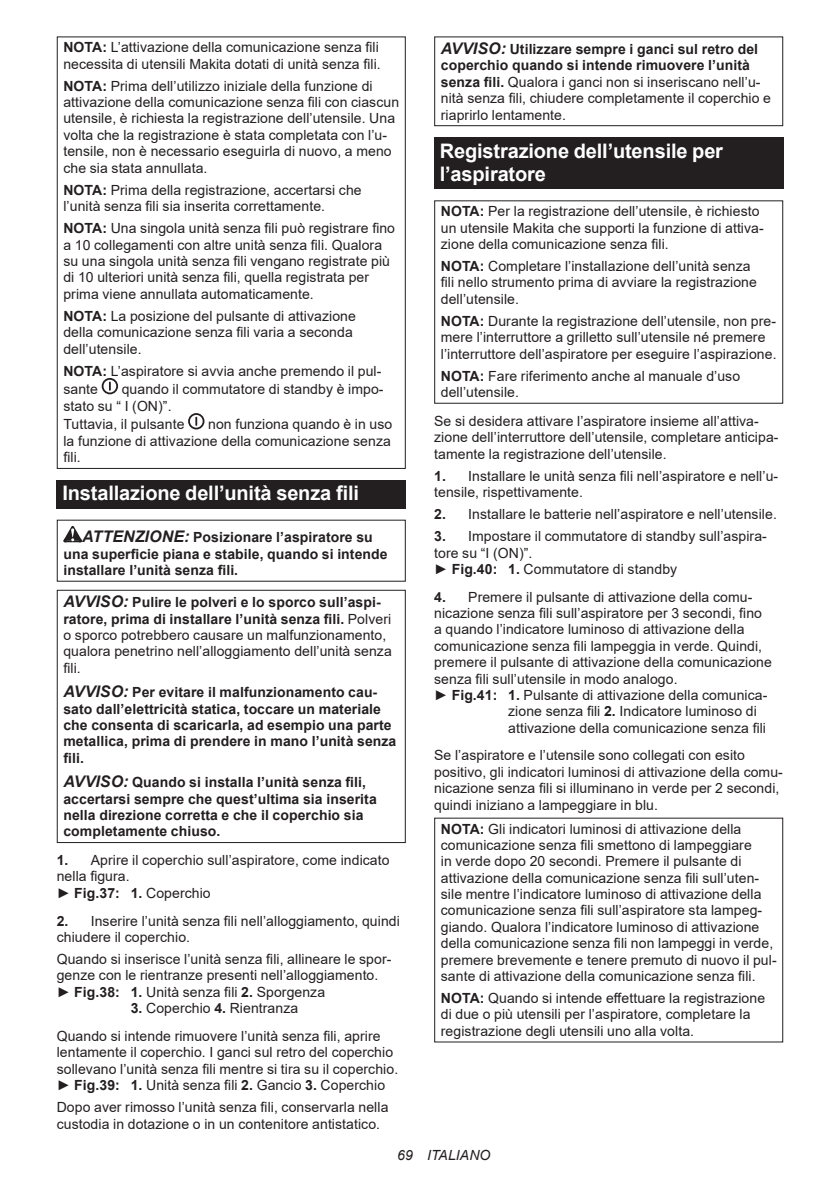
<style>
.page{position:relative;width:840px;height:1191px;background:#fff}
.page>*{position:absolute;margin:0;border:0;box-sizing:border-box;transform-origin:0 0}
.t1{font:700 20px/23.4px "Arial";letter-spacing:-.01em;color:#fff}
.t2{font:14px/16.4px "Arial";letter-spacing:.005em;color:#231f20}
.t3{font:700 14px/16.4px "Arial";letter-spacing:.005em;color:#231f20}
.t4{font:italic 14px "Arial";letter-spacing:.005em;color:#231f20}
.s1{font-weight:700}
.s2{font-style:italic;font-size:16px}
.s3{font-weight:700;font-style:italic;font-size:16px}
</style>
<div class="page">
<svg style="left:102px;top:378px;width:16px;height:16px"></svg>
<svg style="left:188px;top:413px;width:16px;height:16px"></svg>
<div style="left:57px;top:36px;width:348px;height:433px;border:1px solid #231f20"></div>
<div style="left:57px;top:480px;width:348px;height:29px;background:#231f20"></div>
<svg style="left:63px;top:526px;width:19px;height:16px"></svg>
<div style="left:57px;top:590px;width:348px;height:253px;border:1px solid #231f20"></div>
<div style="left:434px;top:36px;width:348px;height:90px;border:1px solid #231f20"></div>
<div style="left:434px;top:137px;width:348px;height:52px;background:#231f20"></div>
<div style="left:434px;top:200px;width:348px;height:204px;border:1px solid #231f20"></div>
<p class="t2" style="left:63px;top:39px;width:319px"><span class="s1">NOTA:</span> L’attivazione della comunicazione senza fili necessita di utensili Makita dotati di unità senza fili.</p>
<p class="t2" style="left:63px;top:77px;width:337px"><span class="s1">NOTA:</span> Prima dell’utilizzo iniziale della funzione di attivazione della comunicazione senza fili con ciascun utensile, è richiesta la registrazione dell’utensile. Una volta che la registrazione è stata completata con l’u&shy;tensile, non è necessario eseguirla di nuovo, a meno che sia stata annullata.</p>
<p class="t2" style="left:63px;top:181px;width:299px"><span class="s1">NOTA:</span> Prima della registrazione, accertarsi che l’unità senza fili sia inserita correttamente.</p>
<p class="t2" style="left:63px;top:220px;width:333px"><span class="s1">NOTA:</span> Una singola unità senza fili può registrare fino a 10 collegamenti con altre unità senza fili. Qualora su una singola unità senza fili vengano registrate più di 10 ulteriori unità senza fili, quella registrata per prima viene annullata automaticamente.</p>
<p class="t2" style="left:63px;top:307px;width:294px"><span class="s1">NOTA:</span> La posizione del pulsante di attivazione della comunicazione senza fili varia a seconda dell’utensile.</p>
<p class="t2" style="left:63px;top:361px;width:319px;line-height:18.8px"><span class="s1">NOTA:</span> L’aspiratore si avvia anche premendo il pul&shy;sante</p>
<p class="t2" style="left:63px;top:381px;width:321px;text-indent:58px">quando il commutatore di standby è impo&shy;stato su “ I (ON)”.</p>
<p class="t2" style="left:63px;top:416px;width:122px">Tuttavia, il pulsante</p>
<p class="t2" style="left:63px;top:416px;width:330px;text-align:justify;text-indent:145px">non funziona quando è in uso la funzione di attivazione della comunicazione senza fili.</p>
<h1 class="t1" style="left:62px;top:482px;width:298px">Installazione dell’unità senza fili</h1>
<p class="t3" style="left:63px;top:529px;width:325px;text-indent:19px"><span class="s2">ATTENZIONE:</span> Posizionare l’aspiratore su una superficie piana e stabile, quando si intende installare l’unità senza fili.</p>
<p class="t2" style="left:63px;top:594px;width:330px"><span class="s3">AVVISO:</span> <span class="s1">Pulire le polveri e lo sporco sull’aspi&shy;ratore, prima di installare l’unità senza fili.</span> Polveri o sporco potrebbero causare un malfunzionamento, qualora penetrino nell’alloggiamento dell’unità senza fili.</p>
<p class="t3" style="left:63px;top:684px;width:334px"><span class="s2">AVVISO:</span> Per evitare il malfunzionamento cau&shy;sato dall’elettricità statica, toccare un materiale che consenta di scaricarla, ad esempio una parte metallica, prima di prendere in mano l’unità senza fili.</p>
<p class="t3" style="left:63px;top:774px;width:315px"><span class="s2">AVVISO:</span> Quando si installa l’unità senza fili, accertarsi sempre che quest’ultima sia inserita nella direzione corretta e che il coperchio sia completamente chiuso.</p>
<p class="t2" style="left:57px;top:852px;width:334px"><span class="s1">1.</span> Aprire il coperchio sull’aspiratore, come indicato nella figura.<br>► <span class="s1">Fig.37: 1.</span> Coperchio</p>
<p class="t2" style="left:57px;top:912px;width:344px"><span class="s1">2.</span> Inserire l’unità senza fili nell’alloggiamento, quindi chiudere il coperchio.</p>
<p class="t2" style="left:57px;top:950px;width:336px">Quando si inserisce l’unità senza fili, allineare le spor&shy;genze con le rientranze presenti nell’alloggiamento. ► <span class="s1">Fig.38: 1.</span> Unità senza fili <span class="s1">2.</span> Sporgenza</p>
<p class="t2" style="left:57px;top:994px;width:325px;line-height:27.8px;text-align:center"><span class="s1">3.</span> Coperchio <span class="s1">4.</span> Rientranza<br>Quando si intende rimuovere l’unità senza fili, aprire</p>
<p class="t2" style="left:57px;top:1044px;width:343px">lentamente il coperchio. I ganci sul retro del coperchio sollevano l’unità senza fili mentre si tira su il coperchio. ► <span class="s1">Fig.39: 1.</span> Unità senza fili <span class="s1">2.</span> Gancio <span class="s1">3.</span> Coperchio</p>
<p class="t2" style="left:57px;top:1099px;width:333px">Dopo aver rimosso l’unità senza fili, conservarla nella custodia in dotazione o in un contenitore antistatico.</p>
<p class="t2" style="left:440px;top:41px;width:331px"><span class="s3">AVVISO:</span> <span class="s1">Utilizzare sempre i ganci sul retro del coperchio quando si intende rimuovere l’unità senza fili.</span> Qualora i ganci non si inseriscano nell’u&shy;nità senza fili, chiudere completamente il coperchio e riaprirlo lentamente.</p>
<h1 class="t1" style="left:439px;top:139px;width:284px">Registrazione dell’utensile per l’aspiratore</h1>
<p class="t2" style="left:440px;top:203px;width:324px"><span class="s1">NOTA:</span> Per la registrazione dell’utensile, è richiesto un utensile Makita che supporti la funzione di attiva&shy;zione della comunicazione senza fili.</p>
<p class="t2" style="left:440px;top:258px;width:317px"><span class="s1">NOTA:</span> Completare l’installazione dell’unità senza fili nello strumento prima di avviare la registrazione dell’utensile.</p>
<p class="t2" style="left:440px;top:313px;width:337px"><span class="s1">NOTA:</span> Durante la registrazione dell’utensile, non pre&shy;mere l’interruttore a grilletto sull’utensile né premere l’interruttore dell’aspiratore per eseguire l’aspirazione.</p>
<p class="t2" style="left:440px;top:367px;width:301px"><span class="s1">NOTA:</span> Fare riferimento anche al manuale d’uso dell’utensile.</p>
<p class="t2" style="left:434px;top:412px;width:346px">Se si desidera attivare l’aspiratore insieme all’attiva&shy;zione dell’interruttore dell’utensile, completare anticipa&shy;tamente la registrazione dell’utensile.</p>
<p class="t2" style="left:434px;top:467px;width:345px"><span class="s1">1.</span> Installare le unità senza fili nell’aspiratore e nell’u&shy;tensile, rispettivamente.</p>
<p class="t2" style="left:434px;top:506px;width:344px"><span class="s1">2.</span> Installare le batterie nell’aspiratore e nell’utensile.</p>
<p class="t2" style="left:434px;top:528px;width:334px"><span class="s1">3.</span> Impostare il commutatore di standby sull’aspira&shy;tore su “I (ON)”.<br>► <span class="s1">Fig.40: 1.</span> Commutatore di standby</p>
<p class="t2" style="left:434px;top:588px;width:319px"><span class="s1">4.</span> Premere il pulsante di attivazione della comu-</p>
<p class="t2" style="left:434px;top:605px;width:329px">nicazione senza fili sull’aspiratore per 3 secondi, fino</p>
<p class="t2" style="left:434px;top:621px;width:311px">a quando l’indicatore luminoso di attivazione della</p>
<p class="t2" style="left:434px;top:637px;width:329px">comunicazione senza fili lampeggia in verde. Quindi,</p>
<p class="t2" style="left:434px;top:654px;width:339px">premere il pulsante di attivazione della comunicazione</p>
<p class="t2" style="left:434px;top:670px;width:245px">senza fili sull’utensile in modo analogo.</p>
<p class="t2" style="left:434px;top:686px;width:334px">► <span class="s1">Fig.41: 1.</span> Pulsante di attivazione della comunica-</p>
<p class="t2" style="left:508px;top:703px;width:250px">zione senza fili <span class="s1">2.</span> Indicatore luminoso di</p>
<p class="t2" style="left:508px;top:719px;width:259px">attivazione della comunicazione senza fili</p>
<p class="t2" style="left:434px;top:747px;width:350px">Se l’aspiratore e l’utensile sono collegati con esito positivo, gli indicatori luminosi di attivazione della comu&shy;nicazione senza fili si illuminano in verde per 2 secondi, quindi iniziano a lampeggiare in blu.</p>
<p class="t2" style="left:440px;top:820px;width:337px"><span class="s1">NOTA:</span> Gli indicatori luminosi di attivazione della comunicazione senza fili smettono di lampeggiare<br>in verde dopo 20 secondi. Premere il pulsante di attivazione della comunicazione senza fili sull’uten&shy;sile mentre l’indicatore luminoso di attivazione della comunicazione senza fili sull’aspiratore sta lampeg&shy;giando. Qualora l’indicatore luminoso di attivazione della comunicazione senza fili non lampeggi in verde, premere brevemente e tenere premuto di nuovo il pul&shy;sante di attivazione della comunicazione senza fili.</p>
<p class="t2" style="left:440px;top:989px;width:325px"><span class="s1">NOTA:</span> Quando si intende effettuare la registrazione di due o più utensili per l’aspiratore, completare la registrazione degli utensili uno alla volta.</p>
<p class="t4" style="left:397px;top:1146px;width:95px">69 ITALIANO</p>
</div>
